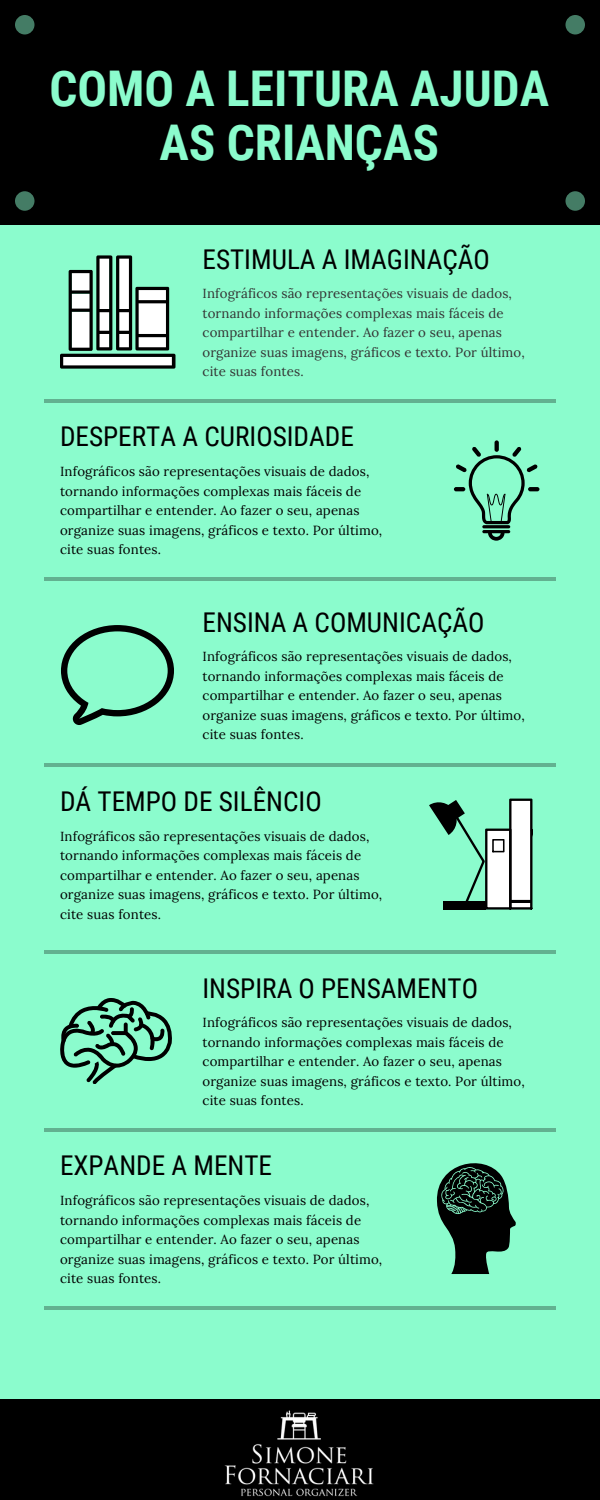
<style>
.page{position:relative;width:600px;height:1500px;background:#8bfccd}
.page>*{position:absolute;margin:0;border:0;box-sizing:border-box;transform-origin:0 0}
.t1{font:700 49.2px/54px "Roboto Condensed";color:#8bfccd;text-align:center}
.t2{font:27.2px "Roboto Condensed";color:#000}
.t3{font:13.2px/19.5px "Lora";letter-spacing:.01em;color:#000}
.t4{font:13.2px/19.5px "Lora";letter-spacing:.01em;color:#333}
</style>
<div class="page">
<div style="left:0;top:0;width:600px;height:225px;background:#000"></div>
<div style="left:15px;top:15px;width:19px;height:19px;background:#447c65;border-radius:50%"></div>
<div style="left:566px;top:15px;width:19px;height:19px;background:#447c65;border-radius:50%"></div>
<div style="left:566px;top:191px;width:19px;height:20px;background:#447c65;border-radius:50%"></div>
<div style="left:15px;top:191px;width:19px;height:20px;background:#447c65;border-radius:50%"></div>
<svg style="left:60px;top:256px;width:116px;height:113px"></svg>
<hr style="left:44px;top:399px;width:512px;height:4px;background:#62b190">
<hr style="left:44px;top:577px;width:512px;height:3px;background:#000">
<hr style="left:44px;top:764px;width:512px;height:3px;background:#000">
<hr style="left:44px;top:950px;width:512px;height:4px;background:#62b190">
<hr style="left:44px;top:1128px;width:512px;height:4px;background:#62b190">
<svg style="left:60px;top:998px;width:112px;height:86px"></svg>
<svg style="left:61px;top:625px;width:113px;height:100px"></svg>
<svg style="left:488px;top:533px;width:17px;height:8px"></svg>
<svg style="left:495px;top:440px;width:4px;height:12px"></svg>
<hr style="left:528px;top:487px;width:11px;height:4px;background:#000;border-radius:2px">
<svg style="left:456px;top:447px;width:82px;height:77px"></svg>
<hr style="left:482px;top:525px;width:28px;height:3px;background:#000;border-radius:2px">
<hr style="left:482px;top:530px;width:28px;height:3px;background:#000;border-radius:2px">
<svg style="left:429px;top:799px;width:104px;height:111px"></svg>
<hr style="left:44px;top:1306px;width:512px;height:3px;background:#000">
<div style="left:0;top:1400px;width:600px;height:100px;background:#000"></div>
<svg style="left:436px;top:1163px;width:80px;height:111px"></svg>
<img style="left:224px;top:1410px;width:150px;height:87px">
<p class="t1" style="left:49px;top:62px;width:501px">COMO A LEITURA AJUDA<br>AS CRIANÇAS</p>
<p class="t2" style="left:202px;top:243px;width:289px">ESTIMULA A IMAGINAÇÃO</p>
<p class="t4" style="left:202px;top:284px;width:324px">Infográficos são representações visuais de dados, tornando informações complexas mais fáceis de compartilhar e entender. Ao fazer o seu, apenas organize suas imagens, gráficos e texto. Por último, cite suas fontes.</p>
<p class="t2" style="left:60px;top:421px;width:295px">DESPERTA A CURIOSIDADE</p>
<p class="t3" style="left:60px;top:462px;width:324px">Infográficos são representações visuais de dados, tornando informações complexas mais fáceis de compartilhar e entender. Ao fazer o seu, apenas organize suas imagens, gráficos e texto. Por último, cite suas fontes.</p>
<p class="t2" style="left:202px;top:606px;width:284px">ENSINA A COMUNICAÇÃO</p>
<p class="t3" style="left:202px;top:647px;width:324px">Infográficos são representações visuais de dados, tornando informações complexas mais fáceis de compartilhar e entender. Ao fazer o seu, apenas organize suas imagens, gráficos e texto. Por último, cite suas fontes.</p>
<p class="t2" style="left:60px;top:786px;width:263px">DÁ TEMPO DE SILÊNCIO</p>
<p class="t3" style="left:60px;top:826px;width:324px">Infográficos são representações visuais de dados, tornando informações complexas mais fáceis de compartilhar e entender. Ao fazer o seu, apenas organize suas imagens, gráficos e texto. Por último, cite suas fontes.</p>
<p class="t2" style="left:202px;top:972px;width:277px">INSPIRA O PENSAMENTO</p>
<p class="t3" style="left:202px;top:1013px;width:324px">Infográficos são representações visuais de dados, tornando informações complexas mais fáceis de compartilhar e entender. Ao fazer o seu, apenas organize suas imagens, gráficos e texto. Por último, cite suas fontes.</p>
<p class="t2" style="left:60px;top:1150px;width:214px">EXPANDE A MENTE</p>
<p class="t3" style="left:60px;top:1191px;width:324px">Infográficos são representações visuais de dados, tornando informações complexas mais fáceis de compartilhar e entender. Ao fazer o seu, apenas organize suas imagens, gráficos e texto. Por último, cite suas fontes.</p>
</div>
